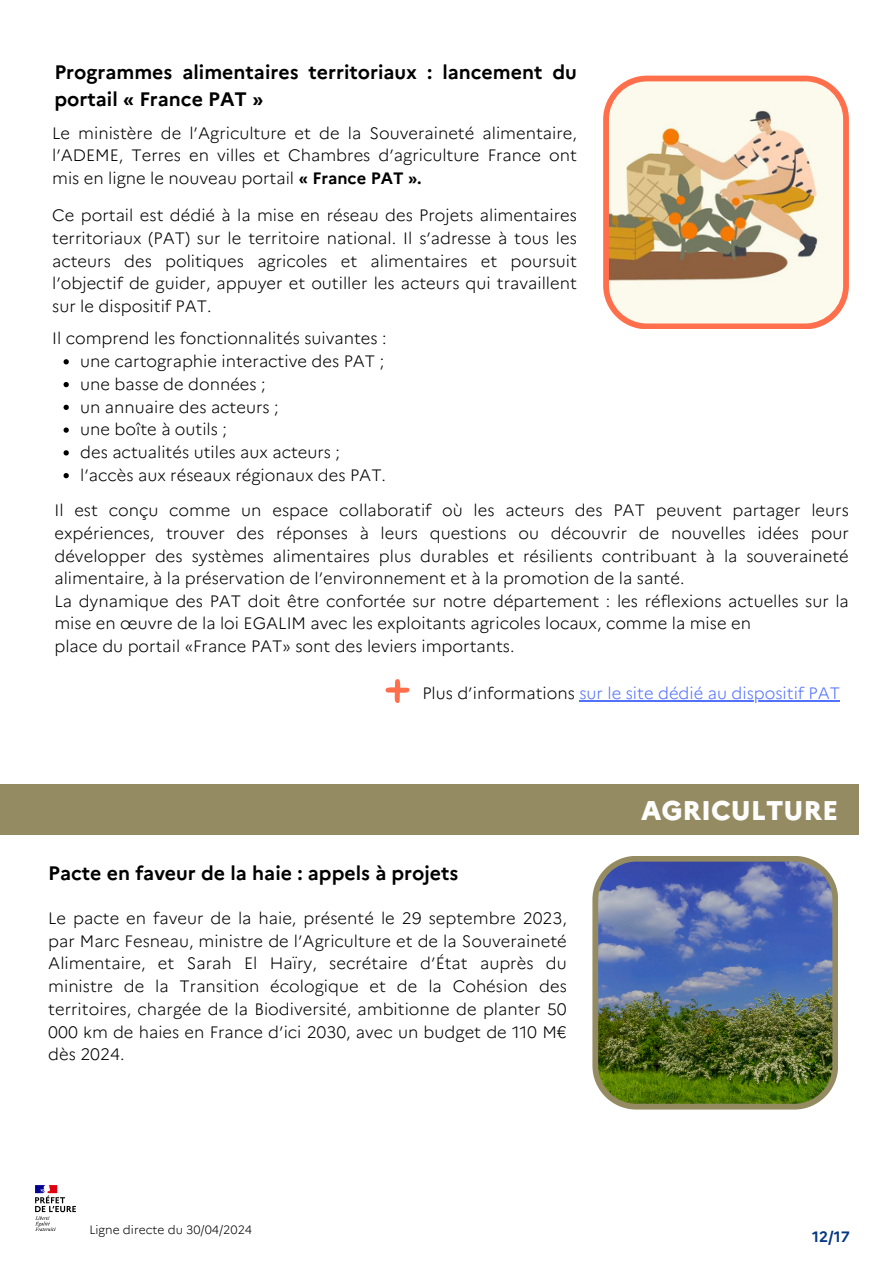
<style>
.page{position:relative;width:894px;height:1264px;background:#fff}
.page>*{position:absolute;margin:0;border:0;box-sizing:border-box;transform-origin:0 0}
.t1{font:800 27px "Marianne";color:#fefefe}
.t2{font:700 19.5px/27px "Marianne";color:#000}
.t3{font:300 16.5px/22.8px "Marianne";color:#000;text-align:justify}
.t4{font:300 16.5px "Marianne";color:#5271ff}
.t5{font:700 15px "Marianne";color:#033782}
.t6{font:300 12px "Marianne";color:#000}
.s1{font-weight:700}
.s2{color:#000}
</style>
<div class="page">
<img style="left:35px;top:1185px;width:41px;height:46px">
<svg style="left:603px;top:76px;width:245px;height:253px;background:#e3c9ae"></svg>
<svg style="left:64px;top:359px;width:5px;height:5px"></svg>
<svg style="left:64px;top:382px;width:5px;height:5px"></svg>
<svg style="left:64px;top:405px;width:5px;height:5px"></svg>
<svg style="left:64px;top:427px;width:5px;height:6px"></svg>
<svg style="left:64px;top:450px;width:5px;height:5px"></svg>
<svg style="left:64px;top:473px;width:5px;height:5px"></svg>
<svg style="left:385px;top:679px;width:24px;height:24px"></svg>
<hr style="left:579px;top:700px;width:261px;height:1px;background:#5271ff">
<img style="left:592px;top:856px;width:245px;height:253px">
<div style="left:0;top:784px;width:858px;height:51px;background:#958b62"></div>
<p class="t2" style="left:54px;top:59px;width:524px">Programmes alimentaires territoriaux : lancement du portail « France PAT »</p>
<p class="t3" style="left:52px;top:121px;width:526px">Le ministère de l’Agriculture et de la Souveraineté alimentaire, l’ADEME, Terres en villes et Chambres d’agriculture France ont mis en ligne le nouveau portail <span class="s1">« France PAT ».</span></p>
<h4 class="t3" style="left:52px;top:204px;width:526px">Ce portail est dédié à la mise en réseau des Projets alimentaires territoriaux (PAT) sur le territoire national. Il s’adresse à tous les acteurs des politiques agricoles et alimentaires et poursuit l’objectif de guider, appuyer et outiller les acteurs qui travaillent sur le dispositif PAT.</h4>
<p class="t3" style="left:52px;top:327px;width:336px">Il comprend les fonctionnalités suivantes :</p>
<p class="t3" style="left:80px;top:350px;width:305px">une cartographie interactive des PAT ;</p>
<p class="t3" style="left:80px;top:372px;width:187px">une basse de données ;</p>
<p class="t3" style="left:80px;top:395px;width:200px">un annuaire des acteurs ;</p>
<p class="t3" style="left:80px;top:418px;width:148px">une boîte à outils ;</p>
<p class="t3" style="left:80px;top:441px;width:261px">des actualités utiles aux acteurs ;</p>
<h4 class="t3" style="left:80px;top:463px;width:307px">l’accès aux réseaux régionaux des PAT.</h4>
<h1 class="t3" style="left:54px;top:499px;width:795px;text-align:left">Il est conçu comme un espace collaboratif où les acteurs des PAT peuvent partager leurs expériences, trouver des réponses à leurs questions ou découvrir de nouvelles idées pour développer des systèmes alimentaires plus durables et résilients contribuant à la souveraineté alimentaire, à la préservation de l’environnement et à la promotion de la santé.<br>La dynamique des PAT doit être confortée sur notre département : les réflexions actuelles sur la mise en œuvre de la loi EGALIM avec les exploitants agricoles locaux, comme la mise en<br>place du portail «France PAT» sont des leviers importants.</h1>
<p class="t4" style="left:422px;top:683px;width:419px"><span class="s2">Plus d’informations</span> sur le site dédié au dispositif PAT</p>
<p class="t2" style="left:48px;top:860px;width:411px">Pacte en faveur de la haie : appels à projets</p>
<p class="t3" style="left:48px;top:906px;width:520px">Le pacte en faveur de la haie, présenté le 29 septembre 2023, par Marc Fesneau, ministre de l’Agriculture et de la Souveraineté Alimentaire, et Sarah El Haïry, secrétaire d’État auprès du ministre de la Transition écologique et de la Cohésion des territoires, chargée de la Biodiversité, ambitionne de planter 50<br>000 km de haies en France d’ici 2030, avec un budget de 110 M€ dès 2024.</p>
<h2 class="t6" style="left:89px;top:1222px;width:164px">Ligne directe du 30/04/2024</h2>
<p class="t1" style="left:641px;top:789px;width:198px">AGRICULTURE</p>
<h3 class="t5" style="left:812px;top:1227px;width:39px">12/17</h3>
</div>
